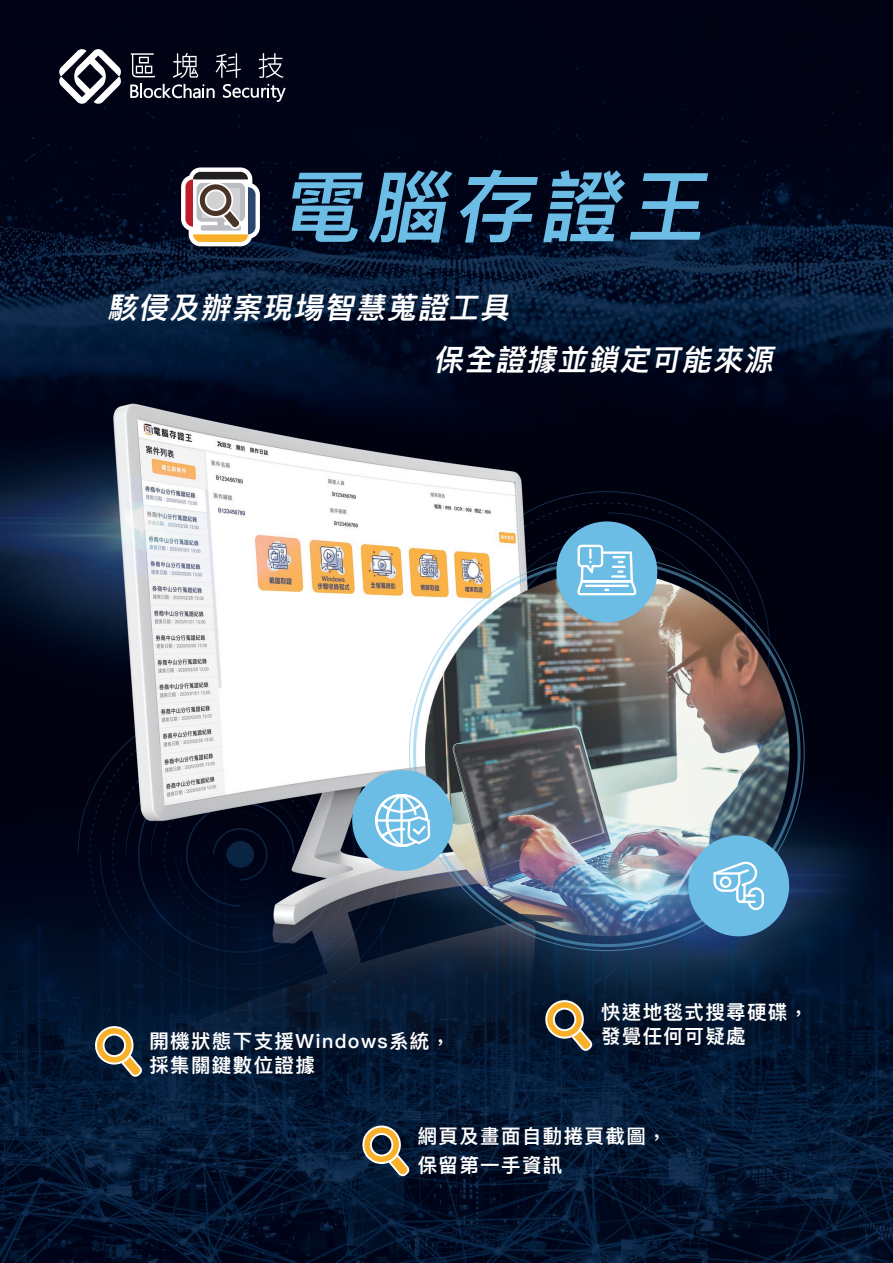
<style>
.page{position:relative;width:893px;height:1263px;background:#fff}
.page>*{position:absolute;margin:0;border:0;box-sizing:border-box;transform-origin:0 0}
.t1{font:italic 600 78px "Ping Fang TC";color:#6bbde5}
.t2{font:italic 600 29.55px "Ping Fang TC";color:#fff}
.t3{font:600 19.5px/24px "Ping Fang TC";letter-spacing:.07em;color:#fff}
</style>
<div class="page">
<img style="left:0;top:0;width:893px;height:1263px">
<svg style="left:95px;top:1026px;width:47px;height:51px;background:#746d57"></svg>
<svg style="left:545px;top:1000px;width:47px;height:51px;background:#736a52"></svg>
<svg style="left:362px;top:1125px;width:47px;height:51px;background:#746c56"></svg>
<svg style="left:181px;top:167px;width:79px;height:79px"></svg>
<div style="left:352px;top:770px;width:101px;height:101px;background:#6bbde5;border-radius:50%"></div>
<div style="left:556px;top:521px;width:101px;height:101px;background:#6bbde5;border-radius:50%"></div>
<div style="left:688px;top:835px;width:101px;height:101px;background:#6bbde5;border-radius:50%"></div>
<svg style="left:577px;top:545px;width:59px;height:50px"></svg>
<hr style="left:585px;top:585px;width:44px;height:2px;background:#fff">
<svg style="left:375px;top:794px;width:55px;height:53px"></svg>
<svg style="left:713px;top:861px;width:51px;height:49px"></svg>
<svg style="left:130px;top:84px;width:85px;height:14px"></svg>
<svg style="left:223px;top:84px;width:63px;height:18px"></svg>
<svg style="left:131px;top:53px;width:24px;height:24px"></svg>
<svg style="left:173px;top:53px;width:25px;height:25px"></svg>
<svg style="left:216px;top:53px;width:25px;height:25px"></svg>
<svg style="left:258px;top:53px;width:26px;height:25px"></svg>
<svg style="left:59px;top:48px;width:63px;height:56px"></svg>
<h1 class="t1" style="left:280px;top:159px;width:443px">電腦存證王</h1>
<h2 class="t2" style="left:107px;top:289px;width:410px">駭侵及辦案現場智慧蒐證工具</h2>
<h2 class="t2" style="left:433px;top:341px;width:348px">保全證據並鎖定可能來源</h2>
<p class="t3" style="left:149px;top:1028px;width:302px">開機狀態下支援Windows系統，採集關鍵數位證據</p>
<p class="t3" style="left:601px;top:999px;width:209px">快速地毯式搜尋硬碟，發覺任何可疑處</p>
<p class="t3" style="left:418px;top:1121px;width:251px;line-height:28.5px">網頁及畫面自動捲頁截圖，保留第一手資訊</p>
</div>
